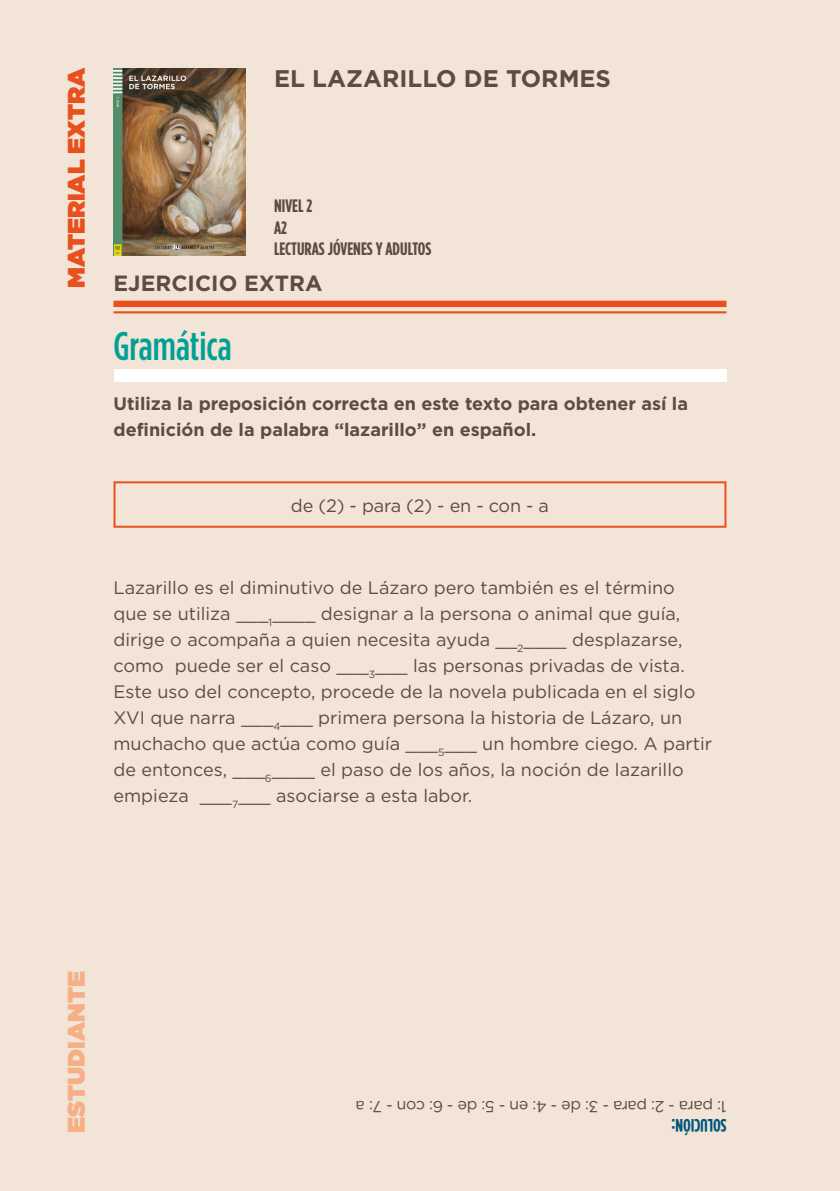
<style>
.page{position:relative;width:840px;height:1191px;background:#fff}
.page>*{position:absolute;margin:0;border:0;box-sizing:border-box;transform-origin:0 0}
.t1{font:500 condensed 40px "Gotham HTF";color:#00a096}
.t2{font:700 24px "Gotham HTF";color:#5f4b3f}
.t3{font:900 24px "Gotham HTF";color:#e8511e}
.t4{font:900 24px "Gotham HTF";color:#f6af86}
.t5{font:700 22px "Gotham HTF";color:#5f4b3f}
.t6{font:18px/26px "Gotham HTF";color:#5f4b3f}
.t7{font:700 18px/26px "Gotham HTF";color:#5f4b3f}
.t8{font:700 condensed 18px/21.6px "Gotham HTF";color:#5f4b3f}
.t9{font:700 condensed 18px "Gotham HTF";color:#00557d}
.t10{font:16px "Gotham HTF";letter-spacing:-.025em;color:#5f4b3f}
</style>
<div class="page">
<div style="left:0;top:0;width:839px;height:1191px;background:#f2e4d6"></div>
<img style="left:113px;top:68px;width:132px;height:187px">
<div style="left:113px;top:301px;width:613px;height:6px;background:#e8511e"></div>
<hr style="left:113px;top:311px;width:613px;height:2px;background:#e8511e">
<div style="left:113px;top:369px;width:613px;height:13px;background:#fff"></div>
<div style="left:113px;top:481px;width:613px;height:47px;border:2px solid #e8511e"></div>
<h2 class="t3" style="left:62px;top:288px;width:222px;rotate:-90deg">MATERIAL EXTRA</h2>
<h2 class="t2" style="left:274px;top:65px;width:338px">EL LAZARILLO DE TORMES</h2>
<p class="t8" style="left:274px;top:194px;width:159px">NIVEL 2<br>A2<br>LECTURAS JÓVENES Y ADULTOS</p>
<p class="t5" style="left:113px;top:270px;width:210px">EJERCICIO EXTRA</p>
<h1 class="t1" style="left:113px;top:324px;width:120px">Gramática</h1>
<p class="t7" style="left:113px;top:390px;width:575px">Utiliza la preposición correcta en este texto para obtener así la definición de la palabra “lazarillo” en español.</p>
<p class="t6" style="left:291px;top:492px;width:259px">de (2) - para (2) - en - con - a</p>
<p class="t6" style="left:113px;top:574px;width:599px">Lazarillo es el diminutivo de Lázaro pero también es el término que se utiliza ___<sub>1</sub>____ designar a la persona o animal que guía, dirige o acompaña a quien necesita ayuda __<sub>2</sub>____ desplazarse, como puede ser el caso ___<sub>3</sub>___ las personas privadas de vista.<br>Este uso del concepto, procede de la novela publicada en el siglo XVI que narra ___<sub>4</sub>___ primera persona la historia de Lázaro, un muchacho que actúa como guía ___<sub>5</sub>___ un hombre ciego. A partir de entonces, ___<sub>6</sub>____ el paso de los años, la noción de lazarillo empieza ___<sub>7</sub>___ asociarse a esta labor.</p>
<h2 class="t4" style="left:62px;top:1132px;width:163px;rotate:-90deg">ESTUDIANTE</h2>
<p class="t10" style="left:726px;top:1115px;width:372px;rotate:-180deg">1: para - 2: para - 3: de - 4: en - 5: de - 6: con - 7: a</p>
<p class="t9" style="left:726px;top:1135px;width:57px;rotate:-180deg">SOLUCIÓN:</p>
</div>
